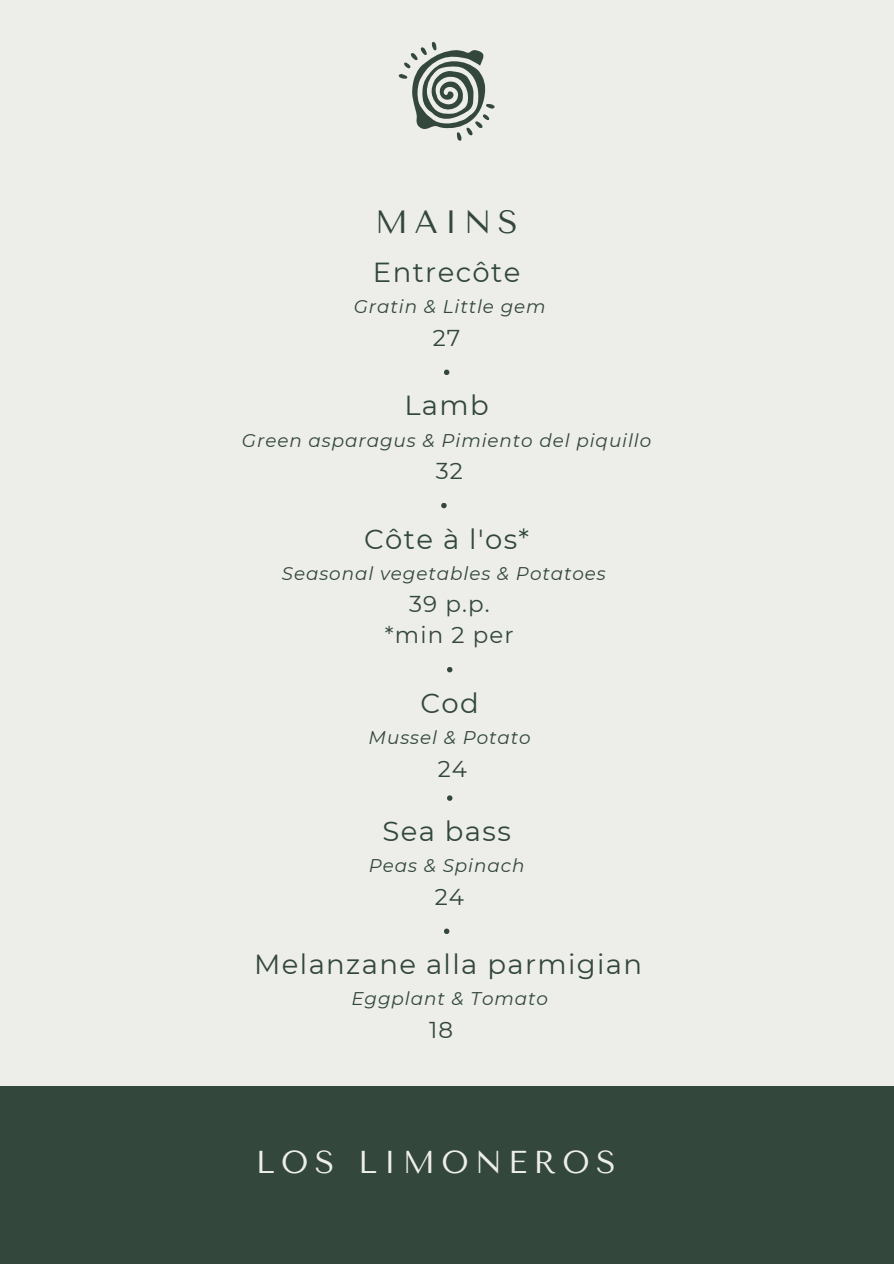
<style>
.page{position:relative;width:894px;height:1264px;background:#fff}
.page>*{position:absolute;margin:0;border:0;box-sizing:border-box;transform-origin:0 0}
.t1{font:32.1px "Tenor Sans";letter-spacing:.2em;color:#33473c}
.t2{font:31.5px "Tenor Sans";letter-spacing:.2em;color:#edeee9}
.t3{font:27.45px "Montserrat";letter-spacing:.05em;color:#33473c}
.t4{font:22.95px "Montserrat";letter-spacing:.05em;color:#33473c}
.t5{font:italic 18.3px "Montserrat";letter-spacing:.05em;color:#33473c}
</style>
<div class="page">
<div style="left:0;top:0;width:893px;height:1263px;background:#edeee9"></div>
<div style="left:0;top:1085px;width:893px;height:178px;background:#33473c"></div>
<svg style="left:398px;top:42px;width:97px;height:99px"></svg>
<svg style="left:444px;top:369px;width:5px;height:6px"></svg>
<svg style="left:441px;top:503px;width:5px;height:5px"></svg>
<svg style="left:447px;top:795px;width:5px;height:5px"></svg>
<svg style="left:447px;top:667px;width:5px;height:5px"></svg>
<svg style="left:444px;top:928px;width:5px;height:6px"></svg>
<p class="t1" style="left:375px;top:203px;width:144px">MAINS</p>
<p class="t3" style="left:373px;top:255px;width:149px">Entrecôte</p>
<p class="t5" style="left:353px;top:295px;width:193px">Gratin &amp; Little gem</p>
<p class="t4" style="left:432px;top:323px;width:29px">27</p>
<p class="t3" style="left:404px;top:389px;width:86px">Lamb</p>
<p class="t5" style="left:242px;top:429px;width:411px">Green asparagus &amp; Pimiento del piquillo</p>
<p class="t4" style="left:435px;top:457px;width:29px">32</p>
<p class="t3" style="left:364px;top:522px;width:166px">Côte à l'os*</p>
<p class="t5" style="left:282px;top:562px;width:325px">Seasonal vegetables &amp; Potatoes</p>
<p class="t4" style="left:409px;top:590px;width:82px">39 p.p.</p>
<p class="t4" style="left:385px;top:621px;width:130px">*min 2 per</p>
<p class="t3" style="left:420px;top:686px;width:60px">Cod</p>
<p class="t5" style="left:368px;top:726px;width:164px">Mussel &amp; Potato</p>
<p class="t4" style="left:437px;top:754px;width:31px">24</p>
<h3 class="t3" style="left:382px;top:814px;width:130px">Sea bass</h3>
<p class="t5" style="left:368px;top:854px;width:157px">Peas &amp; Spinach</p>
<p class="t4" style="left:434px;top:882px;width:31px">24</p>
<p class="t3" style="left:254px;top:947px;width:389px">Melanzane alla parmigian</p>
<h1 class="t5" style="left:351px;top:987px;width:198px">Eggplant &amp; Tomato</h1>
<p class="t4" style="left:429px;top:1015px;width:26px">18</p>
<p class="t2" style="left:256px;top:1143px;width:361px">LOS LIMONEROS</p>
</div>
